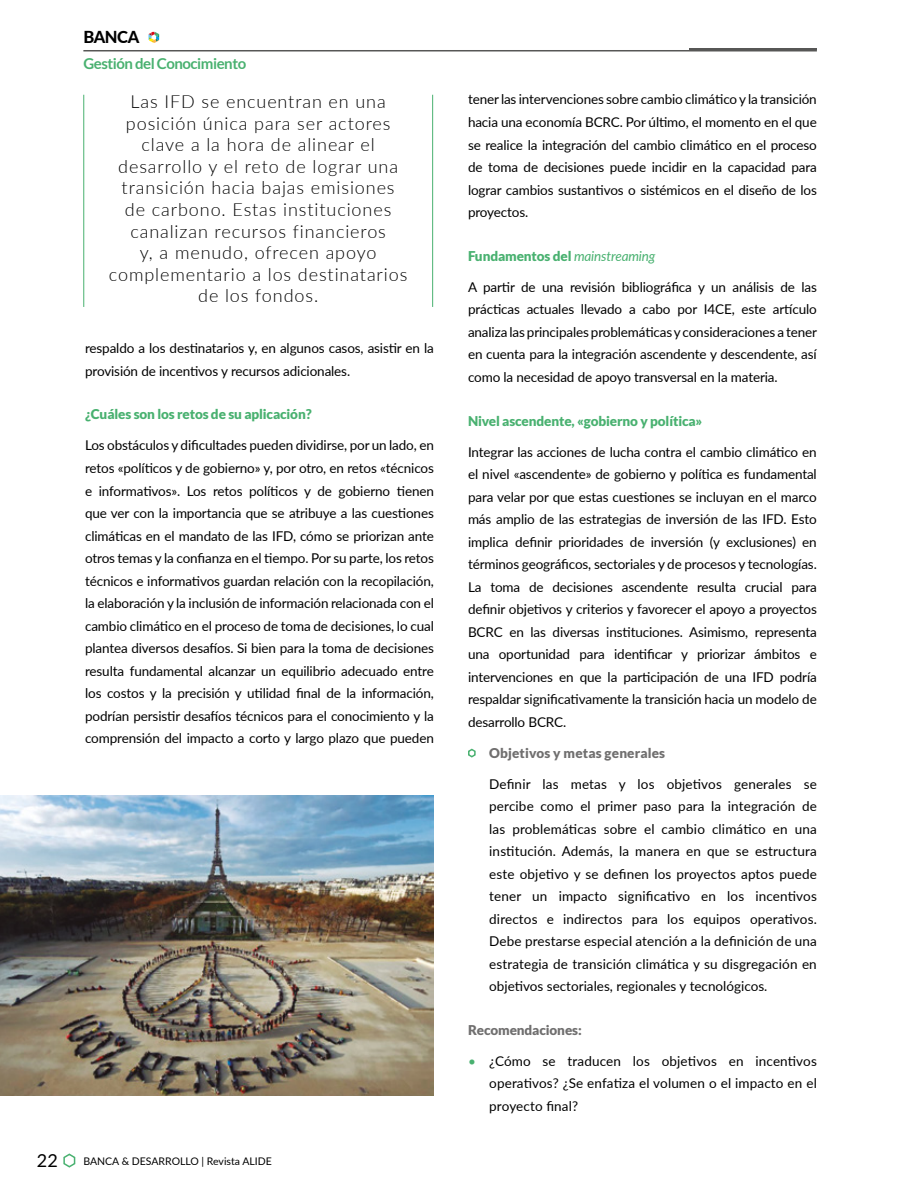
<style>
.page{position:relative;width:902px;height:1195px;background:#fff}
.page>*{position:absolute;margin:0;border:0;box-sizing:border-box;transform-origin:0 0}
.t1{font:300 18px/21.6px "Lato";letter-spacing:.05em;color:#000;text-align:center}
.t2{font:18px "Lato";color:#000}
.t3{font:800 16.5px "Lato";letter-spacing:-.025em;color:#000}
.t4{font:700 15px "Lato";letter-spacing:-.03em;color:#49b170}
.t5{font:13.5px/22.5px "Lato";letter-spacing:-.01em;color:#000;text-align:justify}
.t6{font:900 13.5px "Lato";letter-spacing:-.01em;color:#49b170}
.t7{font:900 13.5px "Lato";letter-spacing:.01em;color:#706f6f}
.t8{font:900 13.5px "Lato";letter-spacing:-.01em;color:#706f6f}
.t9{font:10.5px "Lato";color:#000}
.s1{font-weight:400;font-style:italic}
.s2{color:#49b170}
</style>
<div class="page">
<svg style="left:63px;top:1153px;width:13px;height:15px"></svg>
<hr style="left:83px;top:50px;width:733px;height:1px;background:#575756">
<hr style="left:689px;top:48px;width:127px;height:2px;background:#575756">
<svg style="left:148px;top:32px;width:11px;height:11px"></svg>
<svg style="left:468px;top:748px;width:8px;height:10px"></svg>
<hr style="left:83px;top:95px;width:1px;height:212px;background:#49b170">
<hr style="left:432px;top:95px;width:1px;height:212px;background:#49b170">
<img style="left:0;top:795px;width:434px;height:300px">
<p class="t3" style="left:83px;top:25px;width:57px">BANCA</p>
<p class="t4" style="left:83px;top:55px;width:164px">Gestión del Conocimiento</p>
<p class="t1" style="left:109px;top:90px;width:300px">Las IFD se encuentran en una posición única para ser actores clave a la hora de alinear el desarrollo y el reto de lograr una transición hacia bajas emisiones<br>de carbono. Estas instituciones canalizan recursos financieros<br>y, a menudo, ofrecen apoyo complementario a los destinatarios de los fondos.</p>
<p class="t5" style="left:85px;top:336px;width:350px">respaldo a los destinatarios y, en algunos casos, asistir en la provisión de incentivos y recursos adicionales.</p>
<p class="t6" style="left:85px;top:407px;width:228px">¿Cuáles son los retos de su aplicación?</p>
<p class="t5" style="left:85px;top:434px;width:350px">Los obstáculos y dificultades pueden dividirse, por un lado, en retos «políticos y de gobierno» y, por otro, en retos «técnicos e informativos». Los retos políticos y de gobierno tienen que ver con la importancia que se atribuye a las cuestiones climáticas en el mandato de las IFD, cómo se priorizan ante otros temas y la confianza en el tiempo. Por su parte, los retos técnicos e informativos guardan relación con la recopilación, la elaboración y la inclusión de información relacionada con el cambio climático en el proceso de toma de decisiones, lo cual plantea diversos desafíos. Si bien para la toma de decisiones resulta fundamental alcanzar un equilibrio adecuado entre los costos y la precisión y utilidad final de la información, podrían persistir desafíos técnicos para el conocimiento y la comprensión del impacto a corto y largo plazo que pueden</p>
<h1 class="t2" style="left:37px;top:1147px;width:22px">22</h1>
<p class="t9" style="left:83px;top:1153px;width:190px">BANCA &amp; DESARROLLO | Revista ALIDE</p>
<p class="t5" style="left:468px;top:88px;width:350px">tener las intervenciones sobre cambio climático y la transición hacia una economía BCRC. Por último, el momento en el que se realice la integración del cambio climático en el proceso de toma de decisiones puede incidir en la capacidad para lograr cambios sustantivos o sistémicos en el diseño de los proyectos.</p>
<p class="t6" style="left:468px;top:248px;width:189px">Fundamentos del <span class="s1">mainstreaming</span></p>
<p class="t5" style="left:468px;top:275px;width:350px">A partir de una revisión bibliográfica y un análisis de las prácticas actuales llevado a cabo por I4CE, este artículo analiza las principales problemáticas y consideraciones a tener en cuenta para la integración ascendente y descendente, así como la necesidad de apoyo transversal en la materia.</p>
<p class="t6" style="left:468px;top:413px;width:236px">Nivel ascendente, «gobierno y política»</p>
<p class="t5" style="left:468px;top:440px;width:350px">Integrar las acciones de lucha contra el cambio climático en el nivel «ascendente» de gobierno y política es fundamental para velar por que estas cuestiones se incluyan en el marco más amplio de las estrategias de inversión de las IFD. Esto implica definir prioridades de inversión (y exclusiones) en términos geográficos, sectoriales y de procesos y tecnologías.<br>La toma de decisiones ascendente resulta crucial para definir objetivos y criterios y favorecer el apoyo a proyectos BCRC en las diversas instituciones. Asimismo, representa una oportunidad para identificar y priorizar ámbitos e intervenciones en que la participación de una IFD podría respaldar significativamente la transición hacia un modelo de desarrollo BCRC.</p>
<p class="t7" style="left:489px;top:745px;width:177px">Objetivos y metas generales</p>
<p class="t5" style="left:489px;top:772px;width:329px">Definir las metas y los objetivos generales se percibe como el primer paso para la integración de las problemáticas sobre el cambio climático en una institución. Además, la manera en que se estructura este objetivo y se definen los proyectos aptos puede tener un impacto significativo en los incentivos directos e indirectos para los equipos operativos.<br>Debe prestarse especial atención a la definición de una estrategia de transición climática y su disgregación en objetivos sectoriales, regionales y tecnológicos.</p>
<p class="t8" style="left:468px;top:1022px;width:115px">Recomendaciones:</p>
<p class="t5" style="left:489px;top:1049px;width:329px;text-indent:-21px"><span class="s2">•</span> ¿Cómo se traducen los objetivos en incentivos operativos? ¿Se enfatiza el volumen o el impacto en el proyecto final?</p>
</div>
